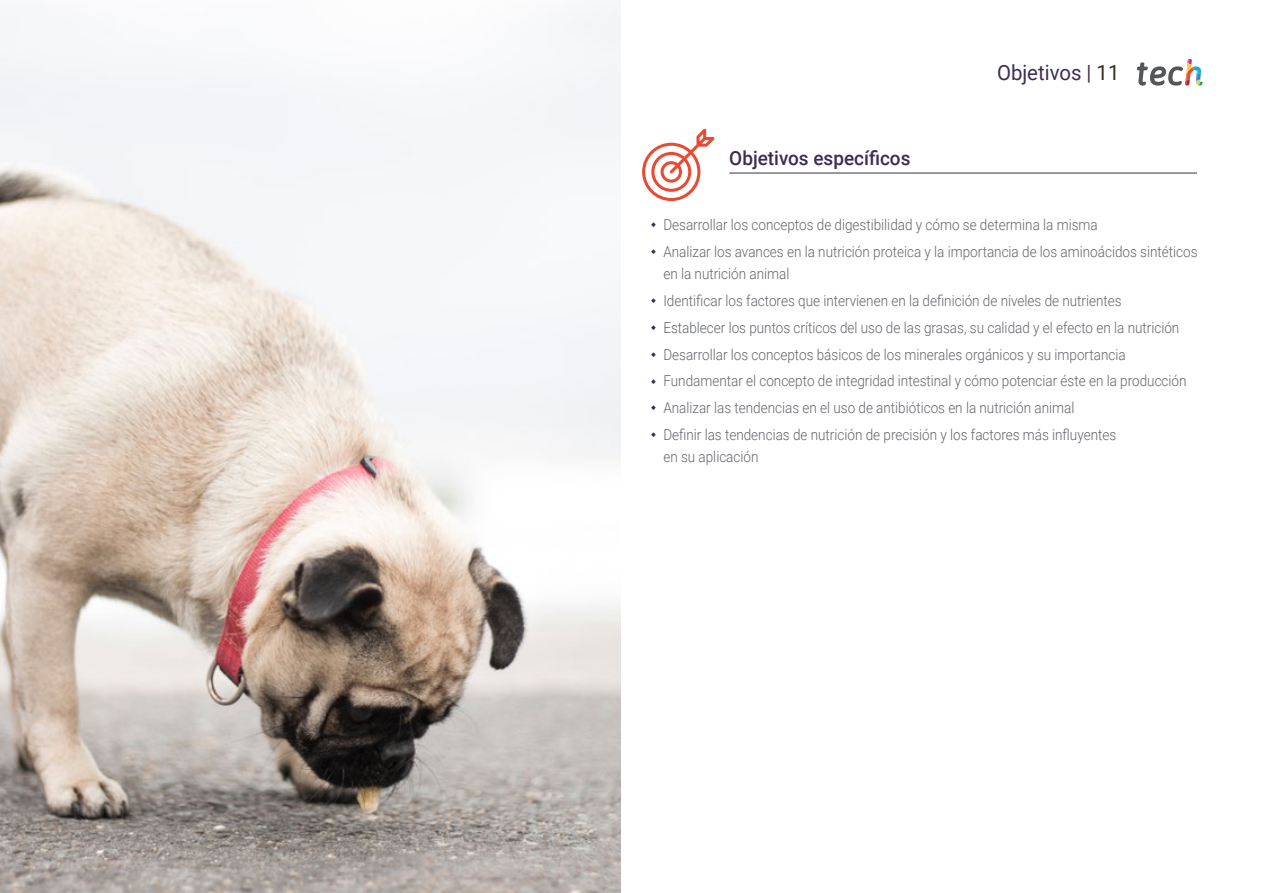
<style>
.page{position:relative;width:1263px;height:893px;background:#fff}
.page>*{position:absolute;margin:0;border:0;box-sizing:border-box;transform-origin:0 0}
.t1{font:21px "Roboto";color:#3d2b56}
.t2{font:500 19.5px "Roboto";color:#3d2b56}
.t3{font:300 15px/26.7px "Roboto";color:#61646a;scale:.9 1}
.s1{color:#312e20}
</style>
<div class="page">
<hr style="left:729px;top:173px;width:468px;height:1px;background:#3d2b56">
<svg style="left:642px;top:129px;width:72px;height:72px"></svg>
<img style="left:0;top:3px;width:621px;height:890px">
<svg style="left:1137px;top:59px;width:65px;height:27px"></svg>
<h2 class="t2" style="left:729px;top:144px;width:183px">Objetivos específicos</h2>
<h1 class="t1" style="left:997px;top:57px;width:124px">Objetivos | <span class="s1">11</span></h1>
<p class="t3" style="left:663px;top:211px;width:595px">Desarrollar los conceptos de digestibilidad y cómo se determina la misma<br>Analizar los avances en la nutrición proteica y la importancia de los aminoácidos sintéticos</p>
<p class="t3" style="left:663px;top:260px;width:583px">en la nutrición animal<br>Identificar los factores que intervienen en la definición de niveles de nutrientes Establecer los puntos críticos del uso de las grasas, su calidad y el efecto en la nutrición Desarrollar los conceptos básicos de los minerales orgánicos y su importancia Fundamentar el concepto de integridad intestinal y cómo potenciar éste en la producción Analizar las tendencias en el uso de antibióticos en la nutrición animal<br>Definir las tendencias de nutrición de precisión y los factores más influyentes</p>
<p class="t3" style="left:663px;top:443px;width:107px">en su aplicación</p>
</div>
